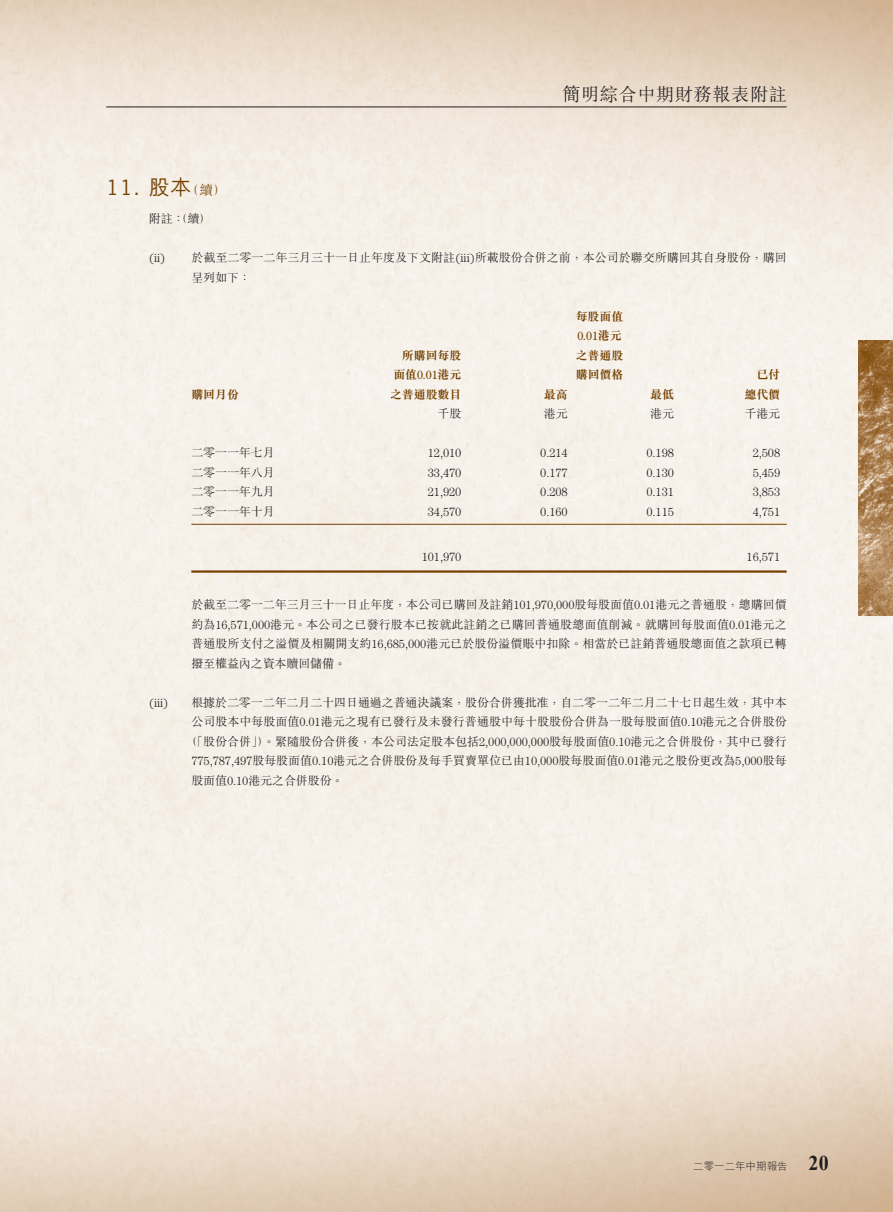
<style>
.page{position:relative;width:893px;height:1212px;background:#fff}
.page>*{position:absolute;margin:0;border:0;box-sizing:border-box;transform-origin:0 0}
.t1{font:21px "Trade Gothic LT Std";color:#754100}
.t2{font:700 21px "Times New Roman";color:#231f20;scale:.95 1}
.t3{font:300 18px "M Sung HK";letter-spacing:.04em;color:#231f20}
.t4{font:300 12px/19.5px "M Sung HK";color:#231f20}
.t5{font:300 12px "Century Std";letter-spacing:-.01em;color:#231f20}
.t6{font:700 12px/19.5px "M Sung HK";letter-spacing:-.01em;color:#754100}
.t7{font:300 10.5px "M Hei HK";color:#231f20}
.s1{font-family:"M Hei HK";font-weight:500}
.s2{font-family:"M Sung HK";font-weight:300;font-size:13.5px}
.s3{font-family:"Century Std"}
.s4{font-family:"Century Std";font-weight:400}
</style>
<div class="page">
<img style="left:0;top:0;width:893px;height:1212px">
<hr style="left:106px;top:107px;width:681px;height:1px;background:#231f20">
<img style="left:859px;top:340px;width:34px;height:275px">
<hr style="left:191px;top:524px;width:596px;height:1px;background:#754100">
<hr style="left:191px;top:570px;width:596px;height:3px;background:#754100">
<p class="t3" style="left:562px;top:82px;width:226px">簡明綜合中期財務報表附註</p>
<p class="t1" style="left:106px;top:175px;width:122px">11. <span class="s1">股本</span><span class="s2">（續）</span></p>
<p class="t4" style="left:149px;top:209px;width:64px">附註：（續）</p>
<p class="t4" style="left:191px;top:248px;width:597px;text-indent:-43px"><span class="s3">(ii)</span> 於截至二零一二年三月三十一日止年度及下文附註<span class="s3">(iii)</span>所載股份合併之前，本公司於聯交所購回其自身股份，購回呈列如下：</p>
<p class="t6" style="left:576px;top:306px;width:49px">每股面值<br><span class="s4">0.01</span>港元</p>
<p class="t6" style="left:402px;top:345px;width:61px">所購回每股</p>
<p class="t6" style="left:576px;top:345px;width:49px">之普通股</p>
<p class="t6" style="left:393px;top:365px;width:70px">面值<span class="s4">0.01</span>港元</p>
<p class="t6" style="left:576px;top:365px;width:49px">購回價格</p>
<p class="t6" style="left:756px;top:365px;width:25px">已付</p>
<p class="t6" style="left:191px;top:384px;width:49px">購回月份</p>
<p class="t6" style="left:390px;top:384px;width:73px">之普通股數目</p>
<p class="t6" style="left:544px;top:384px;width:25px">最高</p>
<p class="t6" style="left:650px;top:384px;width:25px">最低</p>
<p class="t6" style="left:744px;top:384px;width:37px">總代價</p>
<p class="t4" style="left:438px;top:404px;width:25px">千股</p>
<p class="t4" style="left:544px;top:404px;width:25px">港元</p>
<p class="t4" style="left:650px;top:404px;width:25px">港元</p>
<p class="t4" style="left:744px;top:404px;width:37px">千港元</p>
<p class="t4" style="left:191px;top:443px;width:85px">二零一一年七月</p>
<p class="t5" style="left:428px;top:446px;width:35px">12,010</p>
<p class="t5" style="left:540px;top:446px;width:29px">0.214</p>
<p class="t5" style="left:646px;top:446px;width:29px">0.198</p>
<p class="t5" style="left:753px;top:446px;width:29px">2,508</p>
<p class="t4" style="left:191px;top:462px;width:85px">二零一一年八月</p>
<p class="t5" style="left:428px;top:466px;width:35px">33,470</p>
<p class="t5" style="left:540px;top:466px;width:29px">0.177</p>
<p class="t5" style="left:646px;top:466px;width:29px">0.130</p>
<p class="t5" style="left:753px;top:466px;width:29px">5,459</p>
<p class="t4" style="left:191px;top:482px;width:85px">二零一一年九月</p>
<p class="t5" style="left:428px;top:485px;width:35px">21,920</p>
<p class="t5" style="left:540px;top:485px;width:29px">0.208</p>
<p class="t5" style="left:646px;top:485px;width:29px">0.131</p>
<p class="t5" style="left:753px;top:485px;width:29px">3,853</p>
<p class="t4" style="left:191px;top:501px;width:85px">二零一一年十月</p>
<p class="t5" style="left:428px;top:505px;width:35px">34,570</p>
<p class="t5" style="left:540px;top:505px;width:29px">0.160</p>
<p class="t5" style="left:646px;top:505px;width:29px">0.115</p>
<p class="t5" style="left:753px;top:505px;width:29px">4,751</p>
<p class="t5" style="left:422px;top:550px;width:41px">101,970</p>
<p class="t5" style="left:747px;top:550px;width:35px">16,571</p>
<p class="t4" style="left:191px;top:594px;width:597px;text-align:justify">於截至二零一二年三月三十一日止年度，本公司已購回及註銷<span class="s3">101,970,000</span>股每股面值<span class="s3">0.01</span>港元之普通股，總購回價約為<span class="s3">16,571,000</span>港元。本公司之已發行股本已按就此註銷之已購回普通股總面值削減。就購回每股面值<span class="s3">0.01</span>港元之普通股所支付之溢價及相關開支約<span class="s3">16,685,000</span>港元已於股份溢價賬中扣除。相當於已註銷普通股總面值之款項已轉撥至權益內之資本贖回儲備。</p>
<p class="t5" style="left:149px;top:695px;width:21px">(iii)</p>
<p class="t4" style="left:191px;top:692px;width:597px">根據於二零一二年二月二十四日通過之普通決議案，股份合併獲批准，自二零一二年二月二十七日起生效，其中本</p>
<p class="t4" style="left:191px;top:711px;width:597px">公司股本中每股面值<span class="s3">0.01</span>港元之現有已發行及未發行普通股中每十股股份合併為一股每股面值<span class="s3">0.10</span>港元之合併股份</p>
<p class="t4" style="left:185px;top:731px;width:603px">（「股份合併」）。緊隨股份合併後，本公司法定股本包括<span class="s3">2,000,000,000</span>股每股面值<span class="s3">0.10</span>港元之合併股份，其中已發行</p>
<p class="t4" style="left:191px;top:750px;width:597px"><span class="s3">775,787,497</span>股每股面值<span class="s3">0.10</span>港元之合併股份及每手買賣單位已由<span class="s3">10,000</span>股每股面值<span class="s3">0.01</span>港元之股份更改為<span class="s3">5,000</span>股每</p>
<p class="t4" style="left:191px;top:770px;width:154px">股面值<span class="s3">0.10</span>港元之合併股份。</p>
<p class="t7" style="left:693px;top:1159px;width:96px">二零一二年中期報告</p>
<p class="t2" style="left:808px;top:1148px;width:23px">20</p>
</div>
